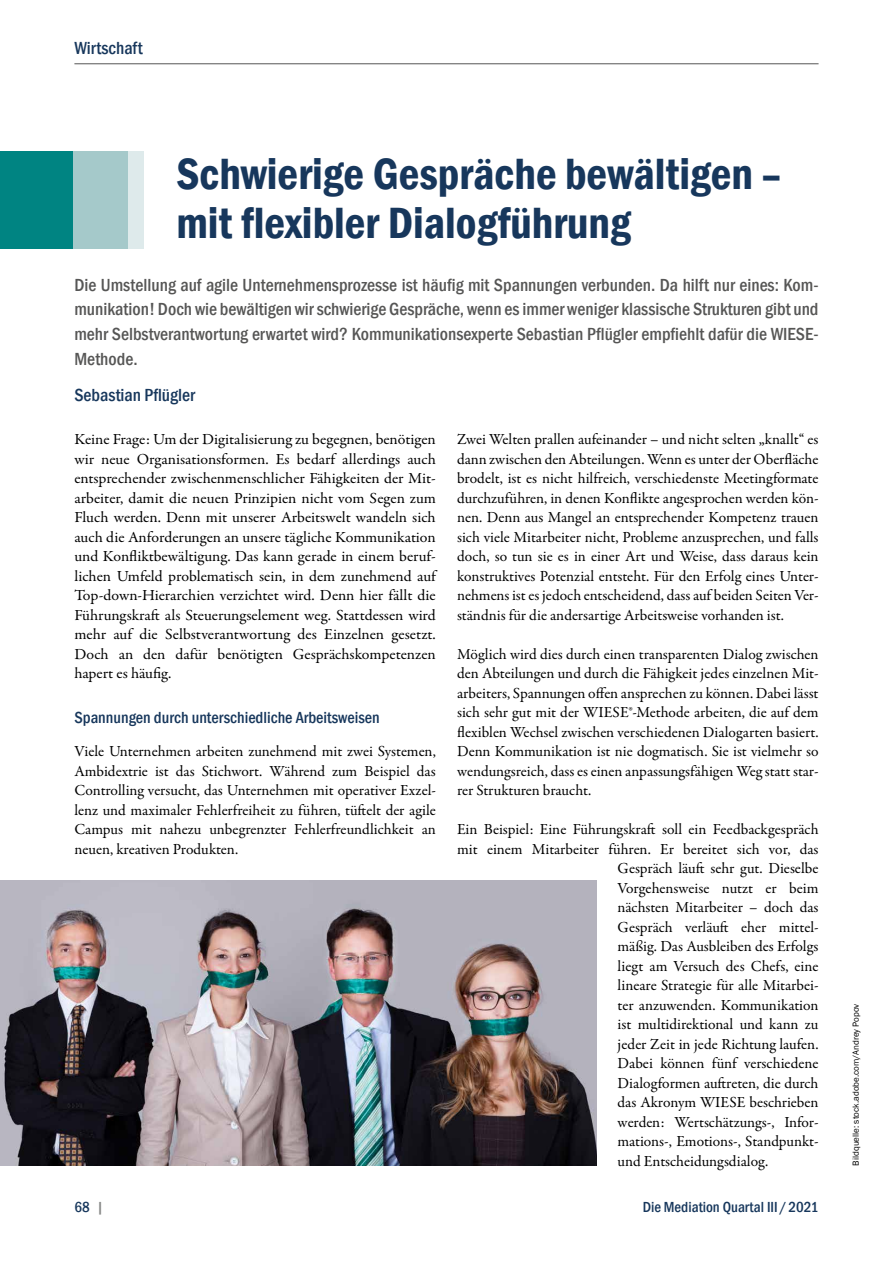
<style>
.page{position:relative;width:893px;height:1263px;background:#fff}
.page>*{position:absolute;margin:0;border:0;box-sizing:border-box;transform-origin:0 0}
.t1{font:600 condensed 45px/49.5px "Franklin Gothic";color:#17375c}
.t2{font:500 condensed 18px/24.8px "Franklin Gothic";color:#565655;text-align:justify}
.t3{font:500 condensed 18px "Franklin Gothic";color:#17375c}
.t4{font:500 condensed 16.5px "Franklin Gothic";color:#17375c}
.t5{font:15.45px/19.5px "Garamond Premr Pro";color:#000;text-align:justify}
.t6{font:500 condensed 15px "Franklin Gothic";color:#17375c}
.t7{font:9px "Franklin Gothic";color:#000}
.s1{color:#868786}
</style>
<div class="page">
<hr style="left:74px;top:63px;width:745px;height:1px;background:#565655">
<div style="left:125px;top:152px;width:19px;height:97px;background:#deeaeb"></div>
<div style="left:0;top:152px;width:127px;height:97px;background:#a5c9ca"></div>
<div style="left:0;top:152px;width:73px;height:97px;background:#008482"></div>
<img style="left:0;top:880px;width:596px;height:285px">
<p class="t3" style="left:74px;top:36px;width:70px">Wirtschaft</p>
<h1 class="t1" style="left:176px;top:148px;width:606px">Schwierige Gespräche bewältigen – mit flexibler Dialogführung</h1>
<p class="t2" style="left:74px;top:272px;width:746px">Die Umstellung auf agile Unternehmensprozesse ist häufig mit Spannungen verbunden. Da hilft nur eines: Kom&shy;munikation! Doch wie bewältigen wir schwierige Gespräche, wenn es immer weniger klassische Strukturen gibt und mehr Selbstverantwortung erwartet wird? Kommunikationsexperte Sebastian Pflügler empfiehlt dafür die WIESE-Methode.</p>
<p class="t3" style="left:74px;top:384px;width:122px">Sebastian Pflügler</p>
<p class="t5" style="left:74px;top:430px;width:363px">Keine Frage: Um der Digitalisierung zu begegnen, benötigen wir neue Organisationsformen. Es bedarf allerdings auch entsprechender zwischenmenschlicher Fähigkeiten der Mit&shy;arbeiter, damit die neuen Prinzipien nicht vom Segen zum Fluch werden. Denn mit unserer Arbeitswelt wandeln sich auch die Anforderungen an unsere tägliche Kommunikation und Konfliktbewältigung. Das kann gerade in einem beruf&shy;lichen Umfeld problematisch sein, in dem zunehmend auf Top-down-Hierarchien verzichtet wird. Denn hier fällt die Führungskraft als Steuerungselement weg. Stattdessen wird mehr auf die Selbstverantwortung des Einzelnen gesetzt.<br>Doch an den dafür benötigten Gesprächskompetenzen hapert es häufig.</p>
<p class="t4" style="left:74px;top:707px;width:307px">Spannungen durch unterschiedliche Arbeitsweisen</p>
<p class="t5" style="left:74px;top:742px;width:363px">Viele Unternehmen arbeiten zunehmend mit zwei Systemen, Ambidextrie ist das Stichwort. Während zum Beispiel das Controlling versucht, das Unternehmen mit operativer Exzel&shy;lenz und maximaler Fehlerfreiheit zu führen, tüftelt der agile Campus mit nahezu unbegrenzter Fehlerfreundlichkeit an neuen, kreativen Produkten.</p>
<p class="t5" style="left:457px;top:430px;width:363px">Zwei Welten prallen aufeinander – und nicht selten „knallt“ es dann zwischen den Abteilungen. Wenn es unter der Oberfläche brodelt, ist es nicht hilfreich, verschiedenste Meetingformate durchzuführen, in denen Konflikte angesprochen werden kön&shy;nen. Denn aus Mangel an entsprechender Kompetenz trauen sich viele Mitarbeiter nicht, Probleme anzusprechen, und falls doch, so tun sie es in einer Art und Weise, dass daraus kein konstruktives Potenzial entsteht. Für den Erfolg eines Unter&shy;nehmens ist es jedoch entscheidend, dass auf beiden Seiten Ver&shy;ständnis für die andersartige Arbeitsweise vorhanden ist.</p>
<p class="t5" style="left:457px;top:644px;width:363px">Möglich wird dies durch einen transparenten Dialog zwischen den Abteilungen und durch die Fähigkeit jedes einzelnen Mit&shy;arbeiters, Spannungen offen ansprechen zu können. Dabei lässt sich sehr gut mit der WIESE®-Methode arbeiten, die auf dem flexiblen Wechsel zwischen verschiedenen Dialogarten basiert.<br>Denn Kommunikation ist nie dogmatisch. Sie ist vielmehr so wendungsreich, dass es einen anpassungsfähigen Weg statt star&shy;rer Strukturen braucht.</p>
<p class="t5" style="left:457px;top:820px;width:363px">Ein Beispiel: Eine Führungskraft soll ein Feedbackgespräch</p>
<p class="t5" style="left:457px;top:839px;width:363px">mit einem Mitarbeiter führen. Er bereitet sich vor, das</p>
<p class="t5" style="left:618px;top:859px;width:202px">Gespräch läuft sehr gut. Dieselbe</p>
<p class="t5" style="left:618px;top:878px;width:202px">Vorgehensweise nutzt er beim</p>
<p class="t5" style="left:618px;top:898px;width:202px">nächsten Mitarbeiter – doch das</p>
<p class="t5" style="left:618px;top:917px;width:202px">Gespräch verläuft eher mittel-</p>
<p class="t5" style="left:618px;top:937px;width:202px">mäßig. Das Ausbleiben des Erfolgs</p>
<p class="t5" style="left:618px;top:956px;width:202px">liegt am Versuch des Chefs, eine</p>
<p class="t5" style="left:618px;top:976px;width:202px">lineare Strategie für alle Mitarbei-</p>
<p class="t5" style="left:618px;top:995px;width:202px">ter anzuwenden. Kommunikation</p>
<p class="t5" style="left:618px;top:1015px;width:202px">ist multidirektional und kann zu</p>
<p class="t5" style="left:618px;top:1034px;width:202px">jeder Zeit in jede Richtung laufen.</p>
<p class="t5" style="left:618px;top:1054px;width:202px">Dabei können fünf verschiedene</p>
<p class="t5" style="left:618px;top:1073px;width:202px">Dialogformen auftreten, die durch</p>
<p class="t5" style="left:618px;top:1093px;width:202px">das Akronym WIESE beschrieben</p>
<p class="t5" style="left:618px;top:1112px;width:202px">werden: Wertschätzungs-, Infor-</p>
<p class="t5" style="left:618px;top:1132px;width:202px">mations-, Emotions-, Standpunkt-</p>
<p class="t5" style="left:618px;top:1151px;width:152px">und Entscheidungsdialog.</p>
<p class="t6" style="left:74px;top:1197px;width:31px">68 <span class="s1">|</span></p>
<p class="t6" style="left:643px;top:1197px;width:177px">Die Mediation Quartal III /2021</p>
<p class="t7" style="left:850px;top:1165px;width:163px;rotate:-90deg">Bildquelle: stock.adobe.com/Andrey Popov</p>
</div>
